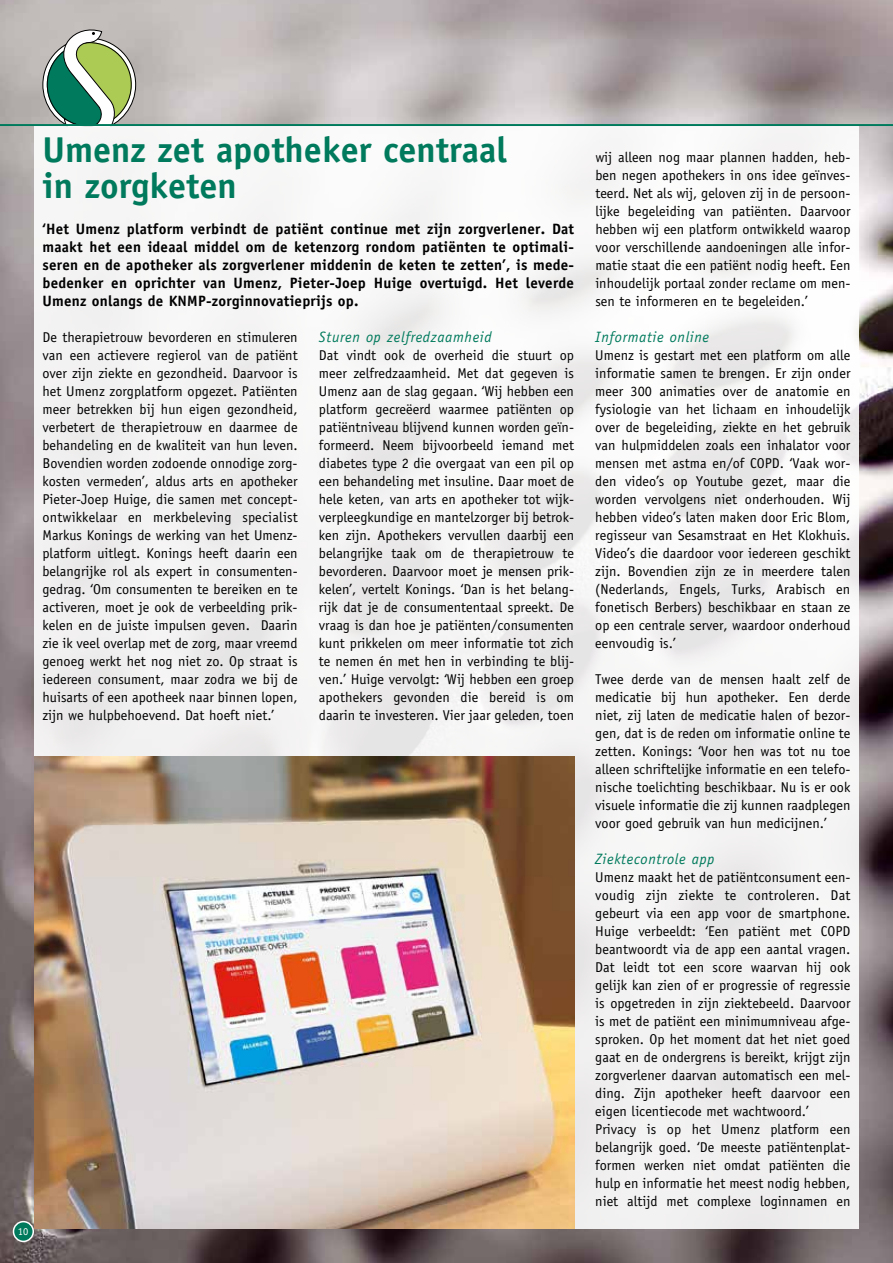
<style>
.page{position:relative;width:893px;height:1263px;background:#fff}
.page>*{position:absolute;margin:0;border:0;box-sizing:border-box;transform-origin:0 0}
.t1{font:700 36px/36px "Officina Sans";color:#007a5c}
.t2{font:700 15px/18px "Officina Sans";letter-spacing:.015em;color:#000;text-align:justify}
.t3{font:italic 15px "Officina Sans";letter-spacing:.04em;color:#007a5c}
.t4{font:14.25px/18px "Officina Sans";color:#000;text-align:justify}
.t5{font:10.5px "Officina Sans";color:#fff}
</style>
<div class="page">
<img style="left:0;top:0;width:893px;height:1263px">
<svg style="left:43px;top:30px;width:93px;height:94px"></svg>
<div style="left:34px;top:126px;width:825px;height:1103px;background:linear-gradient(to bottom,#f7f7f7,#efeded)"></div>
<hr style="left:0;top:124px;width:893px;height:2px;background:#007a5c">
<div style="left:14px;top:1221px;width:19px;height:20px;background:#007a5c;border-radius:50%"></div>
<div style="left:13px;top:1221px;width:21px;height:21px;border:2px solid #fff;border-radius:50%"></div>
<img style="left:34px;top:756px;width:540px;height:473px">
<h1 class="t1" style="left:43px;top:131px;width:466px">Umenz zet apotheker centraal in zorgketen</h1>
<p class="t2" style="left:43px;top:220px;width:533px">‘Het Umenz platform verbindt de patiënt continue met zijn zorgverlener. Dat maakt het een ideaal middel om de ketenzorg rondom patiënten te optimali&shy;seren en de apotheker als zorgverlener middenin de keten te zetten’, is mede&shy;bedenker en oprichter van Umenz, Pieter-Joep Huige overtuigd. Het leverde Umenz onlangs de KNMP-zorginnovatieprijs op.</p>
<p class="t4" style="left:43px;top:328px;width:257px">De therapietrouw bevorderen en stimuleren van een actievere regierol van de patiënt over zijn ziekte en gezondheid. Daarvoor is het Umenz zorgplatform opgezet. Patiënten meer betrekken bij hun eigen gezondheid, verbetert de therapietrouw en daarmee de behandeling en de kwaliteit van hun leven.<br>Bovendien worden zodoende onnodige zorg&shy;kosten vermeden’, aldus arts en apotheker Pieter-Joep Huige, die samen met concept&shy;ontwikkelaar en merkbeleving specialist Markus Konings de werking van het Umenz&shy;platform uitlegt. Konings heeft daarin een belangrijke rol als expert in consumenten&shy;gedrag. ‘Om consumenten te bereiken en te activeren, moet je ook de verbeelding prik&shy;kelen en de juiste impulsen geven. Daarin zie ik veel overlap met de zorg, maar vreemd genoeg werkt het nog niet zo. Op straat is iedereen consument, maar zodra we bij de huisarts of een apotheek naar binnen lopen, zijn we hulpbehoevend. Dat hoeft niet.’</p>
<p class="t3" style="left:319px;top:328px;width:174px">Sturen op zelfredzaamheid</p>
<p class="t4" style="left:319px;top:346px;width:257px">Dat vindt ook de overheid die stuurt op meer zelfredzaamheid. Met dat gegeven is Umenz aan de slag gegaan. ‘Wij hebben een platform gecreëerd waarmee patiënten op patiëntniveau blijvend kunnen worden geïn&shy;formeerd. Neem bijvoorbeeld iemand met diabetes type 2 die overgaat van een pil op een behandeling met insuline. Daar moet de hele keten, van arts en apotheker tot wijk&shy;verpleegkundige en mantelzorger bij betrok&shy;ken zijn. Apothekers vervullen daarbij een belangrijke taak om de therapietrouw te bevorderen. Daarvoor moet je mensen prik&shy;kelen’, vertelt Konings. ‘Dan is het belang&shy;rijk dat je de consumententaal spreekt. De vraag is dan hoe je patiënten/consumenten kunt prikkelen om meer informatie tot zich te nemen én met hen in verbinding te blij&shy;ven.’ Huige vervolgt: ‘Wij hebben een groep apothekers gevonden die bereid is om daarin te investeren. Vier jaar geleden, toen</p>
<p class="t5" style="left:18px;top:1225px;width:12px">10</p>
<p class="t4" style="left:595px;top:148px;width:257px">wij alleen nog maar plannen hadden, heb&shy;ben negen apothekers in ons idee geïnves&shy;teerd. Net als wij, geloven zij in de persoon&shy;lijke begeleiding van patiënten. Daarvoor hebben wij een platform ontwikkeld waarop voor verschillende aandoeningen alle infor&shy;matie staat die een patiënt nodig heeft. Een inhoudelijk portaal zonder reclame om men&shy;sen te informeren en te begeleiden.’</p>
<p class="t3" style="left:595px;top:328px;width:115px">Informatie online</p>
<p class="t4" style="left:595px;top:346px;width:257px">Umenz is gestart met een platform om alle informatie samen te brengen. Er zijn onder meer 300 animaties over de anatomie en fysiologie van het lichaam en inhoudelijk over de begeleiding, ziekte en het gebruik van hulpmiddelen zoals een inhalator voor mensen met astma en/of COPD. ‘Vaak wor&shy;den video’s op Youtube gezet, maar die worden vervolgens niet onderhouden. Wij hebben video’s laten maken door Eric Blom, regisseur van Sesamstraat en Het Klokhuis.<br>Video’s die daardoor voor iedereen geschikt zijn. Bovendien zijn ze in meerdere talen (Nederlands, Engels, Turks, Arabisch en fonetisch Berbers) beschikbaar en staan ze op een centrale server, waardoor onderhoud eenvoudig is.’</p>
<p class="t4" style="left:595px;top:670px;width:257px">Twee derde van de mensen haalt zelf de medicatie bij hun apotheker. Een derde niet, zij laten de medicatie halen of bezor&shy;gen, dat is de reden om informatie online te zetten. Konings: ‘Voor hen was tot nu toe alleen schriftelijke informatie en een telefo&shy;nische toelichting beschikbaar. Nu is er ook visuele informatie die zij kunnen raadplegen voor goed gebruik van hun medicijnen.’</p>
<p class="t3" style="left:595px;top:850px;width:121px">Ziektecontrole app</p>
<p class="t4" style="left:595px;top:868px;width:257px;text-align:left">Umenz maakt het de patiëntconsument een&shy;voudig zijn ziekte te controleren. Dat gebeurt via een app voor de smartphone.<br>Huige verbeeldt: ‘Een patiënt met COPD beantwoordt via de app een aantal vragen.<br>Dat leidt tot een score waarvan hij ook gelijk kan zien of er progressie of regressie is opgetreden in zijn ziektebeeld. Daarvoor is met de patiënt een minimumniveau afge&shy;sproken. Op het moment dat het niet goed gaat en de ondergrens is bereikt, krijgt zijn zorgverlener daarvan automatisch een mel&shy;ding. Zijn apotheker heeft daarvoor een eigen licentiecode met wachtwoord.’ Privacy is op het Umenz platform een belangrijk goed. ‘De meeste patiëntenplat&shy;formen werken niet omdat patiënten die hulp en informatie het meest nodig hebben, niet altijd met complexe loginnamen en</p>
</div>
